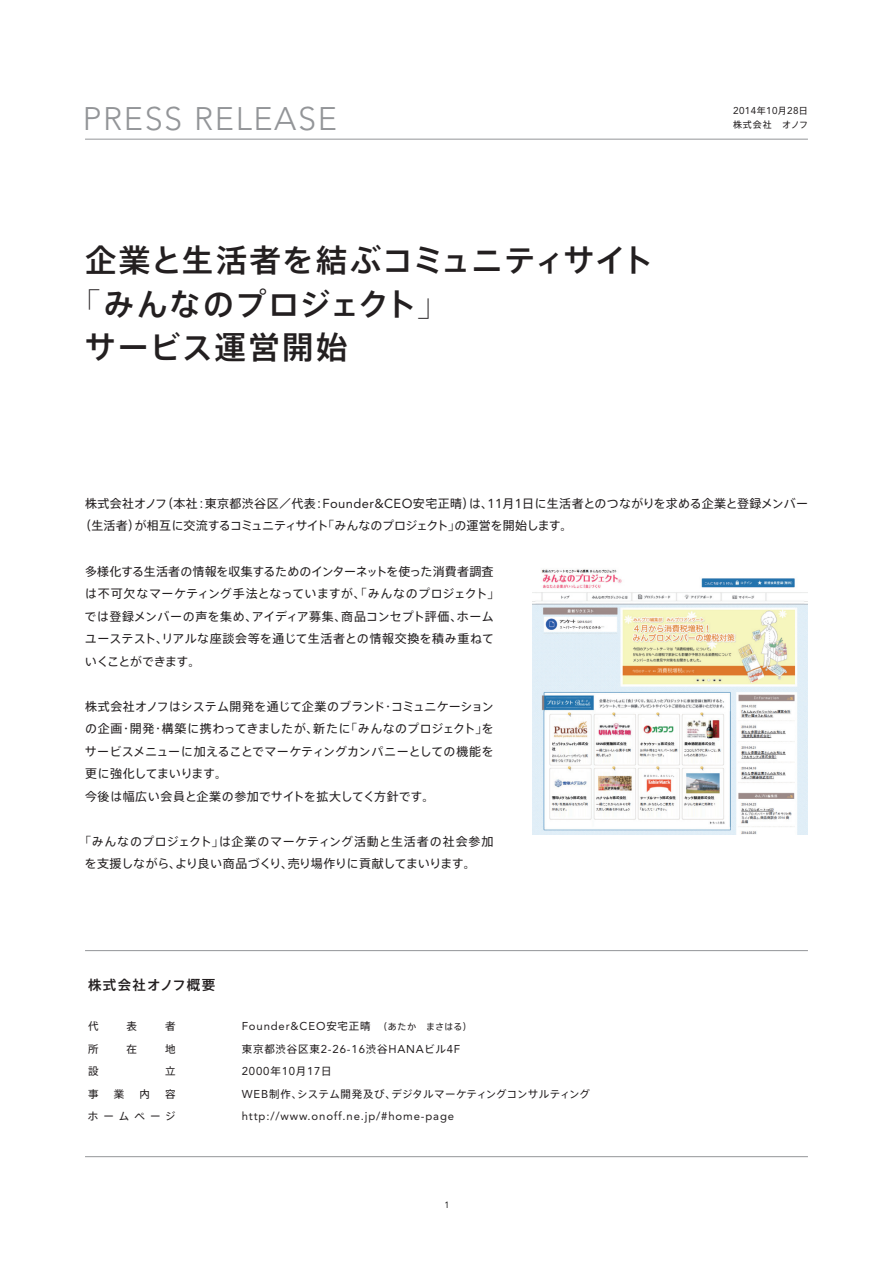
<style>
.page{position:relative;width:893px;height:1263px;background:#fff}
.page>*{position:absolute;margin:0;border:0;box-sizing:border-box;transform-origin:0 0}
.t1{font:300 32.4px "Avenir LT Std";letter-spacing:.05em;color:#939598}
.t2{font:500 31.5px "Axis Std";letter-spacing:.015em;color:#231f20}
.t3{font:500 31.5px "Axis Std";letter-spacing:.035em;color:#231f20}
.t4{font:500 13.5px "Axis Std";letter-spacing:.085em;color:#231f20}
.t5{font:12px/22.5px "Axis Std";letter-spacing:.01em;color:#231f20}
.t6{font:11.4px/22.5px "Avenir LT Std";letter-spacing:.075em;color:#231f20}
.t7{font:10.5px "Axis Std";letter-spacing:.02em;color:#231f20}
.t8{font:10.5px/22.5px "Axis Std";letter-spacing:.04em;color:#231f20;text-align:right}
.t9{font:9.9px "Avenir LT Std";letter-spacing:.045em;color:#231f20}
.t10{font:9px "Axis Std";letter-spacing:.1em;color:#231f20}
.t11{font:9px "Avenir LT Std";color:#030303}
.s1{font-family:"Axis Std";font-size:9px}
.s2{font-weight:200}
.s3{font-family:"Avenir LT Std";font-size:12.9px}
.s4{font-family:"Axis Std";font-size:10.5px}
.s5{font-family:"Avenir LT Std";font-size:11.4px}
</style>
<div class="page">
<img style="left:533px;top:569px;width:275px;height:266px">
<hr style="left:85px;top:950px;width:723px;height:1px;background:#939598">
<hr style="left:85px;top:139px;width:723px;height:1px;background:#939598">
<hr style="left:85px;top:1156px;width:723px;height:1px;background:#939598">
<h1 class="t1" style="left:83px;top:100px;width:256px">PRESS RELEASE</h1>
<p class="t9" style="left:733px;top:105px;width:76px">2014<span class="s1">年</span>10<span class="s1">月</span>28<span class="s1">日</span></p>
<p class="t10" style="left:733px;top:117px;width:77px">株式会社　オノフ</p>
<h2 class="t2" style="left:85px;top:237px;width:570px">企業と生活者を結ぶコミュニティサイト</h2>
<h2 class="t2" style="left:69px;top:280px;width:381px"><span class="s2">「</span>みんなのプロジェクト<span class="s2">」</span></h2>
<h2 class="t3" style="left:84px;top:324px;width:265px">サービス運営開始</h2>
<p class="t5" style="left:79px;top:491px;width:730px;text-indent:6px">株式会社オノフ（本社：東京都渋谷区／代表：<span class="s3">Founder&amp;CEO</span>安宅正晴）は、<span class="s3">11</span>月<span class="s3">1</span>日に生活者とのつながりを求める企業と登録メンバー（生活者）が相互に交流するコミュニティサイト「みんなのプロジェクト」の運営を開始します。</p>
<p class="t5" style="left:85px;top:559px;width:416px">多様化する生活者の情報を収集するためのインターネットを使った消費者調査は不可欠なマーケティング手法となっていますが、「みんなのプロジェクト」では登録メンバーの声を集め、アイディア募集、商品コンセプト評価、ホームユーステスト、リアルな座談会等を通じて生活者との情報交換を積み重ねていくことができます。</p>
<p class="t5" style="left:85px;top:694px;width:411px">株式会社オノフはシステム開発を通じて企業のブランド・コミュニケーションの企画・開発・構築に携わってきましたが、新たに「みんなのプロジェクト」をサービスメニューに加えることでマーケティングカンパニーとしての機能を更に強化してまいります。　　<br>今後は幅広い会員と企業の参加でサイトを拡大してく方針です。</p>
<p class="t5" style="left:85px;top:829px;width:410px;text-indent:-6px">「みんなのプロジェクト」は企業のマーケティング活動と生活者の社会参加を支援しながら、より良い商品づくり、売り場作りに貢献してまいります。</p>
<p class="t4" style="left:88px;top:974px;width:129px">株式会社オノフ概要</p>
<p class="t8" style="left:88px;top:1014px;width:12px">代</p>
<p class="t8" style="left:127px;top:1014px;width:12px">表</p>
<p class="t8" style="left:165px;top:1014px;width:12px">者</p>
<p class="t8" style="left:88px;top:1036px;width:12px">所</p>
<p class="t8" style="left:127px;top:1036px;width:12px">在</p>
<p class="t8" style="left:165px;top:1036px;width:12px">地</p>
<p class="t8" style="left:88px;top:1059px;width:12px">設</p>
<p class="t8" style="left:165px;top:1059px;width:12px">立</p>
<p class="t8" style="left:88px;top:1081px;width:12px">事</p>
<p class="t8" style="left:114px;top:1081px;width:12px">業</p>
<p class="t8" style="left:139px;top:1081px;width:12px">内</p>
<p class="t8" style="left:88px;top:1081px;width:89px">容<br>ホームページ</p>
<p class="t6" style="left:242px;top:1015px;width:232px">Founder&amp;CEO<span class="s4">安宅正晴　</span><span class="s1">（あたか　まさはる）</span><span class="s4">東京都渋谷区東</span>2-26-16<span class="s4">渋谷</span>HANA<span class="s4">ビル</span>4F<br>2000<span class="s4">年</span>10<span class="s4">月</span>17<span class="s4">日</span></p>
<p class="t7" style="left:242px;top:1086px;width:350px"><span class="s5">WEB</span>制作、システム開発及び、デジタルマーケティングコンサルティング</p>
<p class="t6" style="left:242px;top:1105px;width:214px">http://www.onoff.ne.jp/#home-page</p>
<p class="t11" style="left:445px;top:1200px;width:7px">1</p>
</div>
